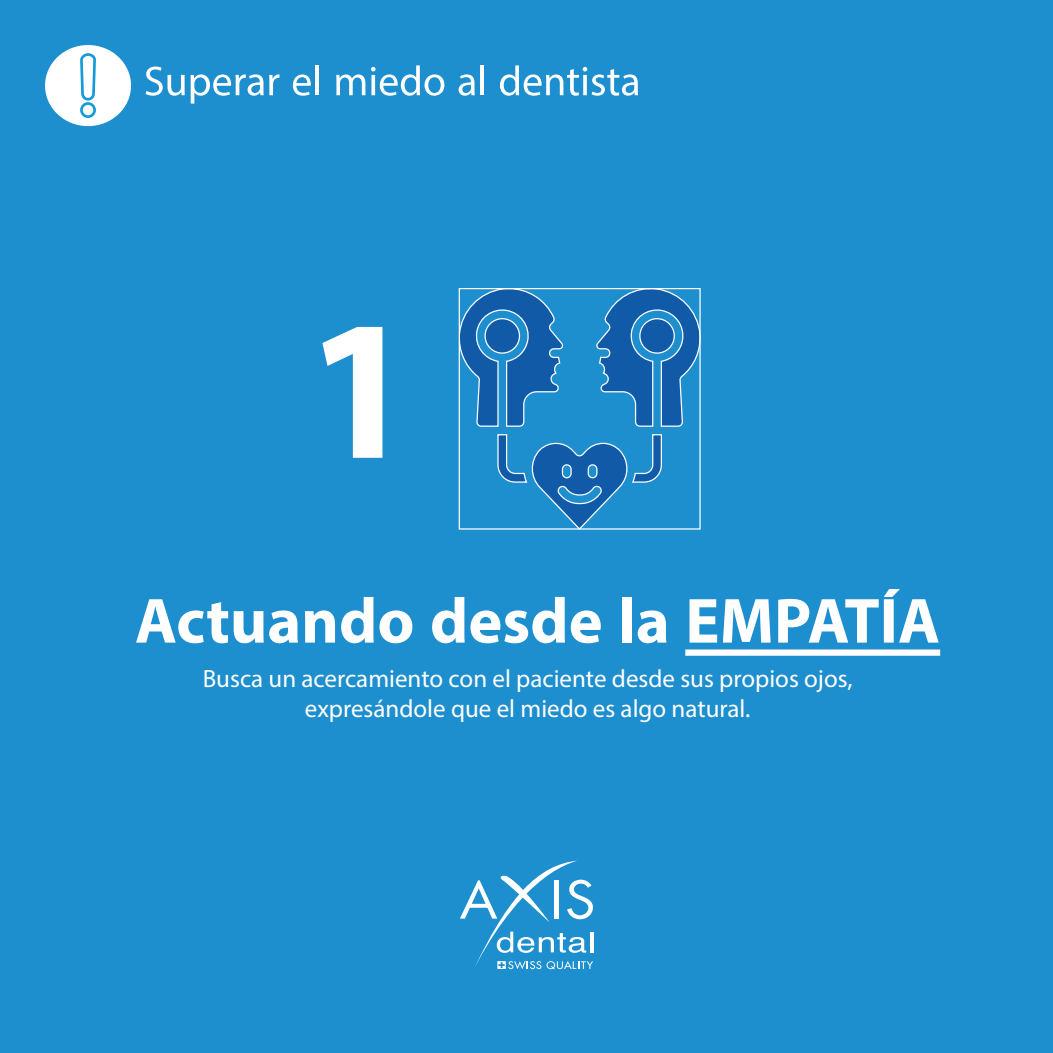
<style>
.page{position:relative;width:1053px;height:1053px;background:#fff}
.page>*{position:absolute;margin:0;border:0;box-sizing:border-box;transform-origin:0 0}
.t1{font:700 201.25px "Myriad Hebrew";color:#fff}
.t2{font:700 90px "Myriad Arabic";color:#fff}
.t3{font:58.75px "Myriad Arabic";color:#fff}
.t4{font:25px/30px "Myriad Pro";color:#fff;text-align:center}
</style>
<div class="page">
<div style="left:0;top:0;width:1052px;height:1052px;background:#1d8ece"></div>
<div style="left:45px;top:45px;width:86px;height:81px;background:#fff;border-radius:50%"></div>
<svg style="left:460px;top:860px;width:133px;height:109px"></svg>
<svg style="left:80px;top:53px;width:16px;height:65px"></svg>
<div style="left:685px;top:649px;width:255px;height:6px;background:#fff"></div>
<svg style="left:459px;top:290px;width:241px;height:240px"></svg>
<div style="left:458px;top:288px;width:242px;height:241px;border:1px solid #fff"></div>
<h3 class="t3" style="left:144px;top:41px;width:498px">Superar el miedo al dentista</h3>
<h1 class="t1" style="left:305px;top:277px;width:113px">1</h1>
<h2 class="t2" style="left:135px;top:559px;width:806px">Actuando desde la EMPATÍA</h2>
<p class="t4" style="left:203px;top:662px;width:651px">Busca un acercamiento con el paciente desde sus propios ojos, expresándole que el miedo es algo natural.</p>
</div>
